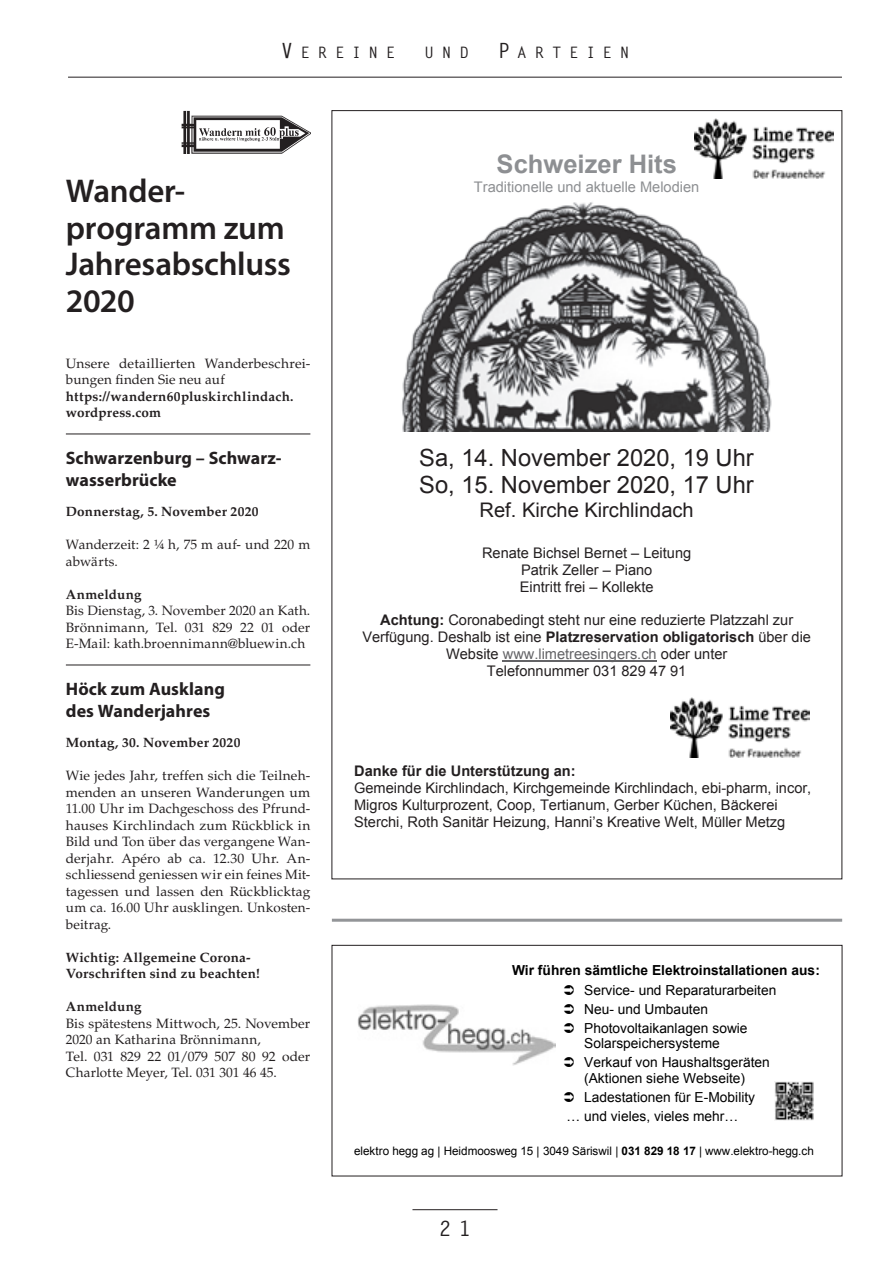
<style>
.page{position:relative;width:893px;height:1263px;background:#fff}
.page>*{position:absolute;margin:0;border:0;box-sizing:border-box;transform-origin:0 0}
.t1{font:600 33px/36.8px "Myriad Pro";letter-spacing:-.01em;color:#231f20}
.t2{font:700 25.5px "Arial";color:#8d8f92}
.t3{font:23.7px/27.3px "Arial";color:#231f20}
.t4{font:700 21px "Letter Gothic Std";color:#231f20}
.t5{font:20.1px "Arial";color:#231f20}
.t6{font:700 18px/21.8px "Myriad Pro";letter-spacing:.005em;color:#231f20}
.t7{font:700 15.75px "Letter Gothic Std";letter-spacing:.495em;color:#231f20}
.t8{font:14.55px/16.8px "Arial";color:#231f20;text-align:center}
.t9{font:14.55px "Arial";color:#8d8f92}
.t10{font:700 14.55px "Arial";color:#231f20}
.t11{font:13.8px/18.9px "Arial";color:#000}
.t12{font:700 13.8px "Arial";color:#000}
.t13{font:13.5px/16.5px "Palatino LT Std";letter-spacing:.01em;color:#231f20}
.t14{font:700 13.5px/16.5px "Palatino LT Std";letter-spacing:.015em;color:#231f20}
.t15{font:11.7px "Arial";letter-spacing:-.005em;color:#000}
.s1{font-size:21px}
.s2{font-weight:700}
.s3{color:#636366}
</style>
<div class="page">
<hr style="left:412px;top:1209px;width:85px;height:1px;background:#231f20">
<hr style="left:68px;top:77px;width:774px;height:1px;background:#231f20">
<img style="left:181px;top:111px;width:129px;height:42px">
<hr style="left:66px;top:434px;width:244px;height:1px;background:#231f20">
<hr style="left:66px;top:665px;width:244px;height:1px;background:#231f20">
<hr style="left:503px;top:660px;width:154px;height:1px;background:#636366">
<img style="left:401px;top:202px;width:371px;height:229px">
<img style="left:695px;top:119px;width:138px;height:60px">
<img style="left:670px;top:697px;width:139px;height:60px">
<img style="left:357px;top:1005px;width:199px;height:60px">
<img style="left:774px;top:1081px;width:39px;height:39px">
<div style="left:332px;top:945px;width:510px;height:231px;border:1px solid #231f20"></div>
<hr style="left:332px;top:919px;width:510px;height:3px;background:#939598">
<p class="t7" style="left:281px;top:42px;width:116px"><span class="s1">V</span>EREINE</p>
<p class="t7" style="left:424px;top:42px;width:46px">UND</p>
<p class="t7" style="left:498px;top:42px;width:133px"><span class="s1">P</span>ARTEIEN</p>
<h1 class="t1" style="left:66px;top:172px;width:226px">Wander&shy;programm zum<br>Jahresabschluss<br>2020</h1>
<p class="t13" style="left:66px;top:355px;width:246px">Unsere detaillierten Wanderbeschrei&shy;bungen finden Sie neu auf</p>
<p class="t14" style="left:66px;top:388px;width:229px">https://wandern60pluskirchlindach. wordpress.com</p>
<h3 class="t6" style="left:66px;top:447px;width:217px">Schwarzenburg – Schwarz&shy;wasserbrücke</h3>
<p class="t14" style="left:66px;top:503px;width:194px">Donnerstag, 5. November 2020</p>
<p class="t13" style="left:66px;top:536px;width:246px">Wanderzeit: 2 ¼ h, 75 m auf- und 220 m abwärts.</p>
<p class="t14" style="left:66px;top:586px;width:77px">Anmeldung</p>
<p class="t13" style="left:66px;top:602px;width:246px;text-align:justify">Bis Dienstag, 3. November 2020 an Kath.<br>Brönnimann, Tel. 031 829 22 01 oder E-Mail: kath.broennimann@bluewin.ch</p>
<h3 class="t6" style="left:66px;top:678px;width:161px">Höck zum Ausklang des Wanderjahres</h3>
<p class="t14" style="left:66px;top:734px;width:176px">Montag, 30. November 2020</p>
<p class="t13" style="left:66px;top:767px;width:246px;text-align:justify">Wie jedes Jahr, treffen sich die Teilneh&shy;menden an unseren Wanderungen um 11.00 Uhr im Dachgeschoss des Pfrund&shy;hauses Kirchlindach zum Rückblick in Bild und Ton über das vergangene Wan&shy;derjahr. Apéro ab ca. 12.30 Uhr. An&shy;schliessend geniessen wir ein feines Mit&shy;tagessen und lassen den Rückblicktag um ca. 16.00 Uhr ausklingen. Unkosten&shy;beitrag.</p>
<p class="t14" style="left:66px;top:949px;width:196px">Wichtig: Allgemeine Corona-<br>Vorschriften sind zu beachten!</p>
<p class="t14" style="left:66px;top:998px;width:77px">Anmeldung</p>
<p class="t13" style="left:66px;top:1015px;width:246px">Bis spätestens Mittwoch, 25. November 2020 an Katharina Brönnimann,<br>Tel. 031 829 22 01/079 507 80 92 oder Charlotte Meyer, Tel. 031 301 46 45.</p>
<h2 class="t2" style="left:497px;top:147px;width:182px">Schweizer Hits</h2>
<p class="t9" style="left:474px;top:178px;width:227px">Traditionelle und aktuelle Melodien</p>
<h3 class="t3" style="left:419px;top:444px;width:336px">Sa, 14. November 2020, 19 Uhr<br>So, 15. November 2020, 17 Uhr</h3>
<h3 class="t5" style="left:480px;top:497px;width:216px">Ref. Kirche Kirchlindach</h3>
<p class="t8" style="left:482px;top:545px;width:211px">Renate Bichsel Bernet – Leitung<br>Patrik Zeller – Piano<br>Eintritt frei – Kollekte</p>
<p class="t8" style="left:362px;top:612px;width:450px"><span class="s2">Achtung:</span> Coronabedingt steht nur eine reduzierte Platzzahl zur Verfügung. Deshalb ist eine <span class="s2">Platzreservation obligatorisch</span> über die Website <span class="s3">www.limetreesingers.ch</span> oder unter<br>Telefonnummer 031 829 47 91</p>
<p class="t10" style="left:354px;top:762px;width:223px">Danke für die Unterstützung an:</p>
<p class="t8" style="left:354px;top:780px;width:459px;text-align:left">Gemeinde Kirchlindach, Kirchgemeinde Kirchlindach, ebi-pharm, incor,<br>Migros Kulturprozent, Coop, Tertianum, Gerber Küchen, Bäckerei<br>Sterchi, Roth Sanitär Heizung, Hanni’s Kreative Welt, Müller Metzg</p>
<p class="t12" style="left:512px;top:961px;width:309px">Wir führen sämtliche Elektroinstallationen aus:</p>
<p class="t11" style="left:584px;top:980px;width:194px">Service- und Reparaturarbeiten<br>Neu- und Umbauten<br>Photovoltaikanlagen sowie</p>
<p class="t11" style="left:584px;top:1034px;width:187px">Solarspeichersysteme<br>Verkauf von Haushaltsgeräten</p>
<p class="t11" style="left:584px;top:1069px;width:163px">(Aktionen siehe Webseite)</p>
<p class="t11" style="left:584px;top:1088px;width:172px">Ladestationen für E-Mobility</p>
<p class="t11" style="left:566px;top:1107px;width:173px">… und vieles, vieles mehr…</p>
<p class="t15" style="left:354px;top:1143px;width:461px">elektro hegg ag | Heidmoosweg 15 | 3049 Säriswil | <span class="s2">031 829 18 17</span> | www.elektro-hegg.ch</p>
<h3 class="t4" style="left:439px;top:1215px;width:34px">2 1</h3>
</div>
